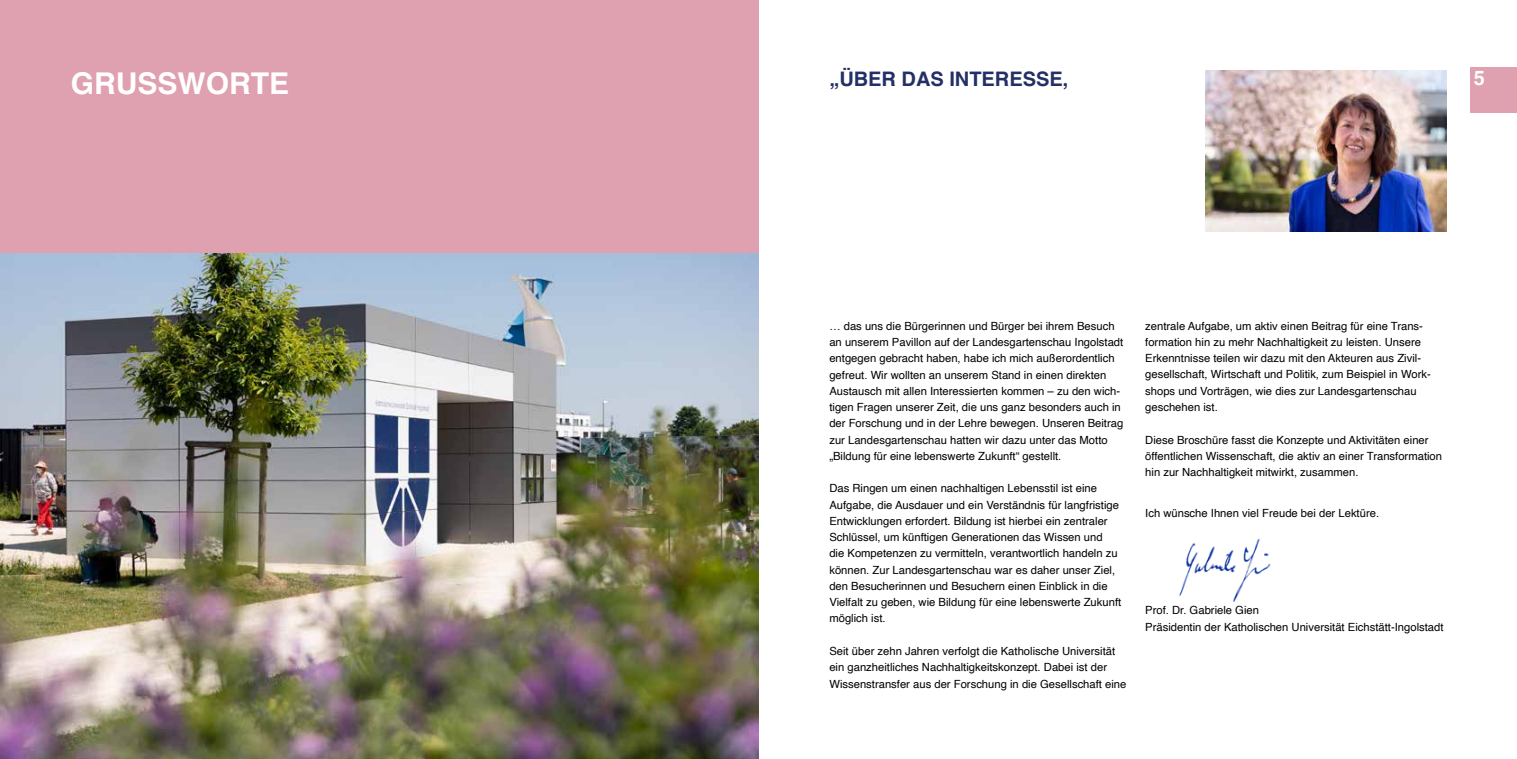
<style>
.page{position:relative;width:1517px;height:759px;background:#fff}
.page>*{position:absolute;margin:0;border:0;box-sizing:border-box;transform-origin:0 0}
.t1{font:700 30px "Helvetica";color:#fff}
.t2{font:700 20px "Helvetica";color:#232f66}
.t3{font:700 20px "Helvetica";color:#fff}
.t4{font:11.25px/16.2px "Helvetica";color:#000}
</style>
<div class="page">
<div style="left:1470px;top:67px;width:47px;height:45px;background:#dfa1b0"></div>
<img style="left:1179px;top:539px;width:92px;height:63px">
<img style="left:1205px;top:71px;width:241px;height:161px">
<div style="left:0;top:0;width:758px;height:253px;background:#dfa1b0"></div>
<img style="left:0;top:253px;width:758px;height:505px">
<h1 class="t1" style="left:71px;top:65px;width:220px">GRUSSWORTE</h1>
<h2 class="t2" style="left:829px;top:67px;width:240px">„ÜBER DAS INTERESSE,</h2>
<h2 class="t3" style="left:1473px;top:66px;width:13px">5</h2>
<p class="t4" style="left:829px;top:318px;width:295px">… das uns die Bürgerinnen und Bürger bei ihrem Besuch an unserem Pavillon auf der Landesgartenschau Ingolstadt entgegen gebracht haben, habe ich mich außerordentlich gefreut. Wir wollten an unserem Stand in einen direkten Austausch mit allen Interessierten kommen – zu den wich&shy;tigen Fragen unserer Zeit, die uns ganz besonders auch in der Forschung und in der Lehre bewegen. Unseren Beitrag zur Landesgartenschau hatten wir dazu unter das Motto „Bildung für eine lebenswerte Zukunft“ gestellt.</p>
<p class="t4" style="left:829px;top:480px;width:293px">Das Ringen um einen nachhaltigen Lebensstil ist eine Aufgabe, die Ausdauer und ein Verständnis für langfristige Entwicklungen erfordert. Bildung ist hierbei ein zentraler Schlüssel, um künftigen Generationen das Wissen und<br>die Kompetenzen zu vermitteln, verantwortlich handeln zu können. Zur Landesgartenschau war es daher unser Ziel, den Besucherinnen und Besuchern einen Einblick in die Vielfalt zu geben, wie Bildung für eine lebenswerte Zukunft möglich ist.</p>
<p class="t4" style="left:829px;top:643px;width:298px">Seit über zehn Jahren verfolgt die Katholische Universität ein ganzheitliches Nachhaltigkeitskonzept. Dabei ist der<br>Wissenstransfer aus der Forschung in die Gesellschaft eine</p>
<p class="t4" style="left:1145px;top:318px;width:287px">zentrale Aufgabe, um aktiv einen Beitrag für eine Trans&shy;formation hin zu mehr Nachhaltigkeit zu leisten. Unsere Erkenntnisse teilen wir dazu mit den Akteuren aus Zivil&shy;gesellschaft, Wirtschaft und Politik, zum Beispiel in Work&shy;shops und Vorträgen, wie dies zur Landesgartenschau geschehen ist.</p>
<p class="t4" style="left:1145px;top:431px;width:298px">Diese Broschüre fasst die Konzepte und Aktivitäten einer öffentlichen Wissenschaft, die aktiv an einer Transformation hin zur Nachhaltigkeit mitwirkt, zusammen.</p>
<p class="t4" style="left:1145px;top:504px;width:235px">Ich wünsche Ihnen viel Freude bei der Lektüre.</p>
<p class="t4" style="left:1145px;top:602px;width:300px">Prof. Dr. Gabriele Gien<br>Präsidentin der Katholischen Universität Eichstätt-Ingolstadt</p>
</div>
